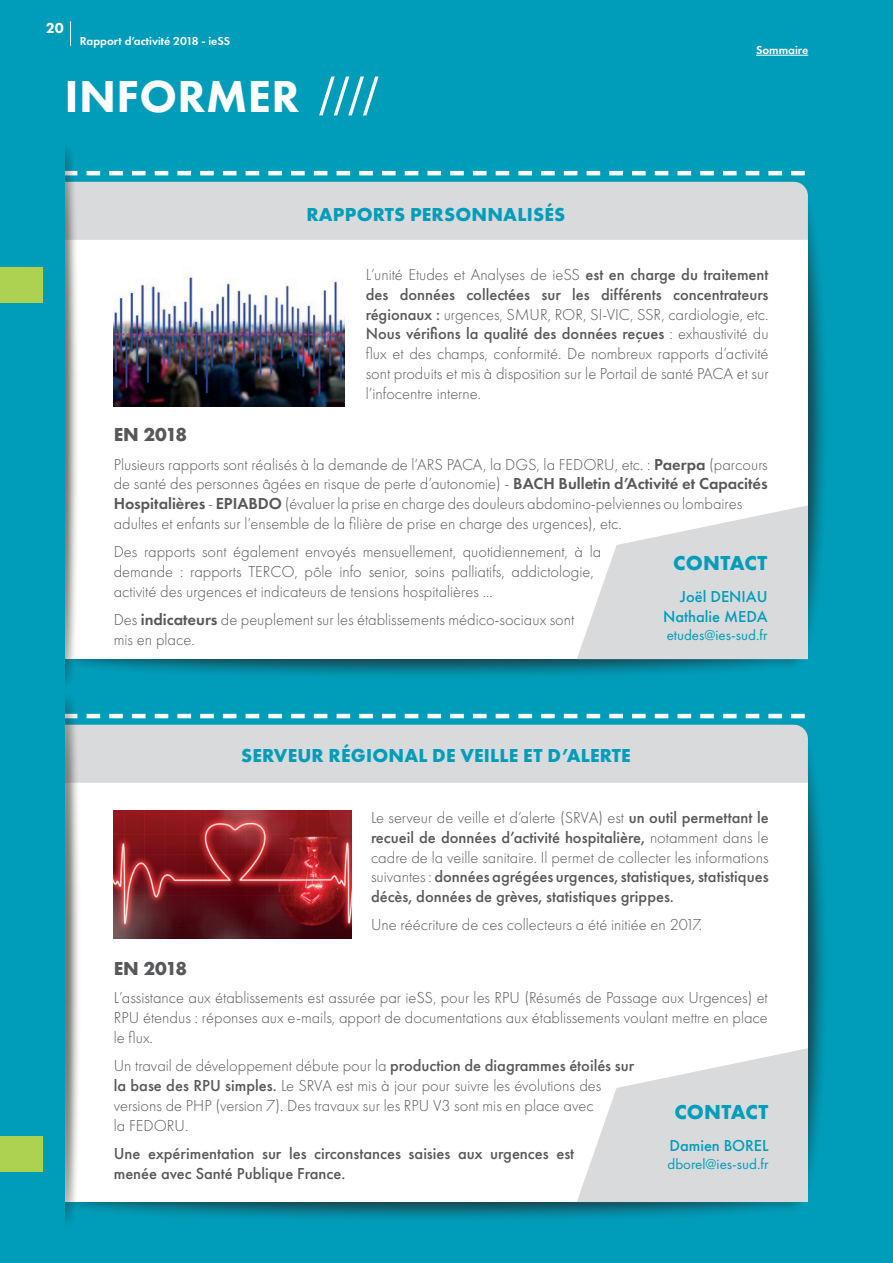
<style>
.page{position:relative;width:893px;height:1263px;background:#009dba}
.page>*{position:absolute;margin:0;border:0;box-sizing:border-box;transform-origin:0 0}
.t1{font:800 46.5px "Futura PT";letter-spacing:.01em;color:#fff}
.t2{font:700 21px "Futura PT";letter-spacing:.01em;color:#009dba}
.t3{font:700 19.5px "Futura PT";letter-spacing:.01em;color:#009dba}
.t4{font:700 19.5px "Futura PT";letter-spacing:-.04em;color:#57585a}
.t5{font:300 16.5px/19.8px "Futura PT";color:#57585a}
.t6{font:500 16.5px/19.8px "Futura PT";color:#57585a;text-align:justify}
.t7{font:500 16.5px/19.8px "Futura PT";color:#009dba;text-align:right}
.t8{font:15px "Futura PT";color:#009dba}
.t9{font:800 15px "Futura PT";color:#fff}
.t10{font:600 12px "Futura PT";color:#fff}
.s1{font-family:"Helvetica Neue";font-weight:400;font-stretch:condensed;font-size:52.5px}
.s2{font-weight:500}
.s3{font-weight:600}
.s4{font-weight:300}
</style>
<div class="page">
<div style="left:58px;top:625px;width:749px;height:55px;background:#231f20;opacity:.75"></div>
<div style="left:58px;top:1168px;width:749px;height:55px;background:#231f20;opacity:.75"></div>
<div style="left:750px;top:175px;width:79px;height:497px;background:#231f20;opacity:.75"></div>
<div style="left:750px;top:718px;width:79px;height:497px;background:#231f20;opacity:.75"></div>
<svg style="left:86px;top:171px;width:719px;height:4px"></svg>
<svg style="left:86px;top:714px;width:719px;height:4px"></svg>
<div style="left:64px;top:240px;width:744px;height:419px;background:#fff"></div>
<div style="left:64px;top:776px;width:744px;height:426px;background:#fff"></div>
<div style="left:80px;top:182px;width:728px;height:58px;background:#d9dadc"></div>
<div style="left:81px;top:725px;width:727px;height:58px;background:#d9dadc"></div>
<svg style="left:577px;top:505px;width:231px;height:154px"></svg>
<div style="left:52px;top:690px;width:29px;height:540px;background:#231f20;opacity:.75"></div>
<div style="left:50px;top:139px;width:30px;height:553px;background:#231f20;opacity:.75"></div>
<div style="left:51px;top:146px;width:11px;height:537px;background:#009dba;border-radius:50%"></div>
<div style="left:52px;top:133px;width:13px;height:1117px;background:#009dba"></div>
<svg style="left:577px;top:1048px;width:231px;height:154px"></svg>
<svg style="left:70px;top:21px;width:1px;height:25px"></svg>
<hr style="left:756px;top:55px;width:52px;height:1px;background:#fff">
<div style="left:0;top:1136px;width:43px;height:35px;background:#add250"></div>
<div style="left:0;top:267px;width:43px;height:36px;background:#add250"></div>
<img style="left:114px;top:275px;width:230px;height:132px">
<img style="left:114px;top:810px;width:238px;height:128px">
<p class="t9" style="left:46px;top:18px;width:19px">20</p>
<p class="t10" style="left:80px;top:34px;width:152px">Rapport d’activité 2018 - ieSS</p>
<h1 class="t1" style="left:65px;top:67px;width:315px">INFORMER <span class="s1">////</span></h1>
<p class="t3" style="left:307px;top:202px;width:260px">RAPPORTS PERSONNALISÉS</p>
<p class="t10" style="left:756px;top:42px;width:54px">Sommaire</p>
<p class="t5" style="left:366px;top:265px;width:404px;text-align:justify">L’unité Etudes et Analyses de ieSS <span class="s2">est en charge du traitement des données collectées sur les différents concentrateurs régionaux :</span> urgences, SMUR, ROR, SI-VIC, SSR, cardiologie, etc.<br><span class="s2">Nous vérifions la qualité des données reçues</span> : exhaustivité du flux et des champs, conformité. De nombreux rapports d’activité sont produits et mis à disposition sur le Portail de santé PACA et sur l’infocentre interne.</p>
<p class="t4" style="left:114px;top:422px;width:75px">EN 2018</p>
<p class="t5" style="left:114px;top:454px;width:656px">Plusieurs rapports sont réalisés à la demande de l’ARS PACA, la DGS, la FEDORU, etc. : <span class="s3">Paerpa</span> (parcours de santé des personnes âgées en risque de perte d’autonomie) - <span class="s3">BACH Bulletin d’Activité et Capacités Hospitalières</span> - <span class="s3">EPIABDO</span> (évaluer la prise en charge des douleurs abdomino-pelviennes ou lombaires adultes et enfants sur l’ensemble de la filière de prise en charge des urgences), etc.</p>
<p class="t5" style="left:114px;top:542px;width:489px">Des rapports sont également envoyés mensuellement, quotidiennement, à la demande : rapports TERCO, pôle info senior, soins palliatifs, addictologie, activité des urgences et indicateurs de tensions hospitalières ...</p>
<p class="t5" style="left:114px;top:610px;width:462px">Des <span class="s3">indicateurs</span> de peuplement sur les établissements médico-sociaux sont mis en place.</p>
<p class="t2" style="left:673px;top:549px;width:96px">CONTACT</p>
<p class="t7" style="left:663px;top:587px;width:106px">Joël DENIAU<br>Nathalie MEDA</p>
<p class="t8" style="left:667px;top:626px;width:102px">etudes@ies-sud.fr</p>
<p class="t3" style="left:241px;top:743px;width:391px">SERVEUR RÉGIONAL DE VEILLE ET D’ALERTE</p>
<p class="t6" style="left:371px;top:807px;width:399px"><span class="s4">Le serveur de veille et d’alerte (SRVA) est</span> un outil permettant le recueil de données d’activité hospitalière, <span class="s4">notamment dans le cadre de la veille sanitaire. Il permet de collecter les informations suivantes :</span> données agrégées urgences, statistiques, statistiques décès, données de grèves, statistiques grippes.</p>
<p class="t5" style="left:371px;top:915px;width:333px">Une réécriture de ces collecteurs a été initiée en 2017.</p>
<p class="t4" style="left:114px;top:956px;width:75px">EN 2018</p>
<p class="t5" style="left:114px;top:988px;width:656px;text-align:justify">L’assistance aux établissements est assurée par ieSS, pour les RPU (Résumés de Passage aux Urgences) et RPU étendus : réponses aux e-mails, apport de documentations aux établissements voulant mettre en place le flux.</p>
<p class="t5" style="left:114px;top:1056px;width:522px">Un travail de développement débute pour la <span class="s2">production de diagrammes étoilés sur la base des RPU simples.</span> Le SRVA est mis à jour pour suivre les évolutions des versions de PHP (version 7). Des travaux sur les RPU V3 sont mis en place avec<br>la FEDORU.</p>
<p class="t6" style="left:114px;top:1143px;width:462px">Une expérimentation sur les circonstances saisies aux urgences est menée avec Santé Publique France.</p>
<p class="t2" style="left:674px;top:1098px;width:96px">CONTACT</p>
<p class="t7" style="left:669px;top:1136px;width:101px">Damien BOREL</p>
<p class="t8" style="left:667px;top:1155px;width:103px">dborel@ies-sud.fr</p>
</div>
